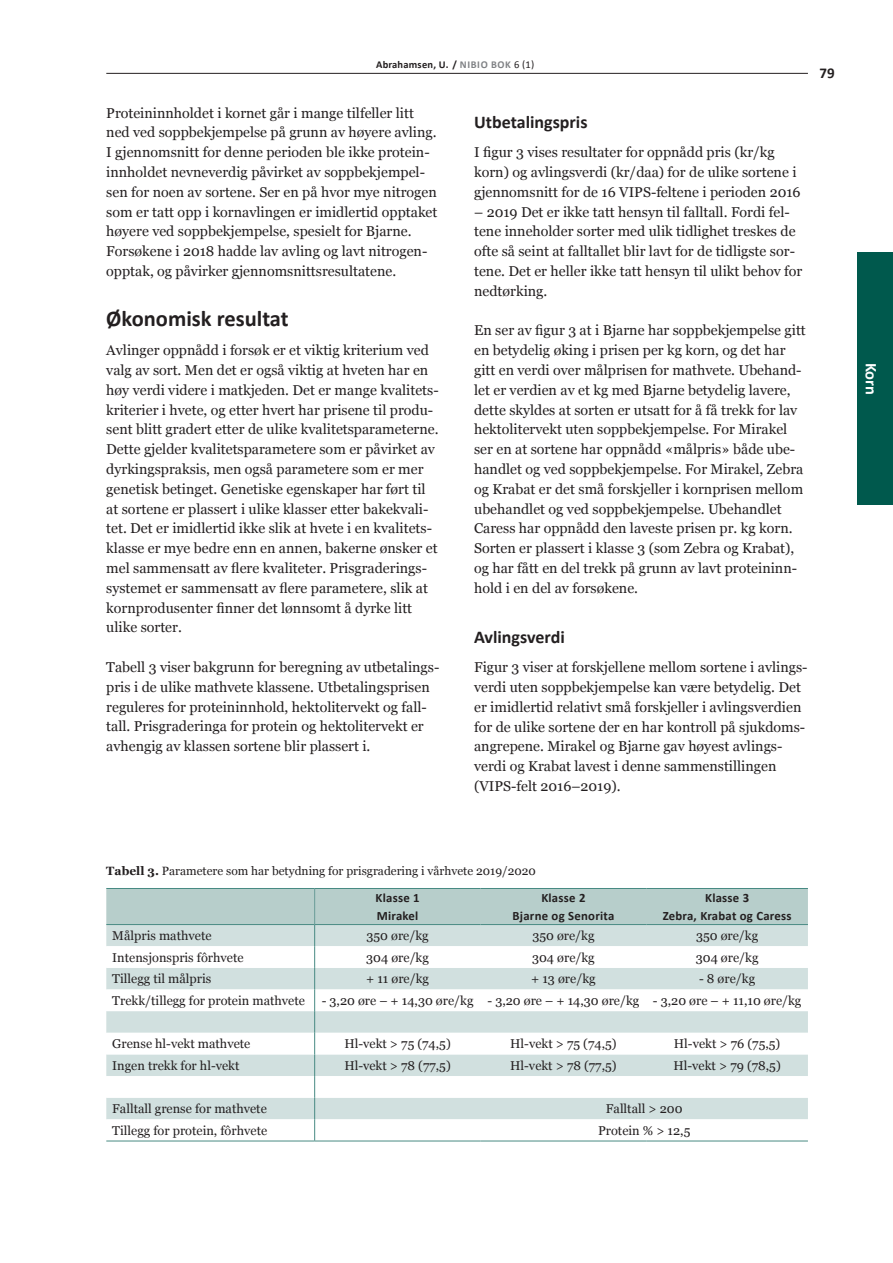
<style>
.page{position:relative;width:893px;height:1263px;background:#fff}
.page>*{position:absolute;margin:0;border:0;box-sizing:border-box;transform-origin:0 0}
.t1{font:700 22.5px "Calibri";color:#231f20}
.t2{font:700 18px "Calibri";color:#231f20}
.t3{font:700 16.5px "Calibri";color:#fff}
.t4{font:700 15px "Calibri";color:#231f20}
.t5{font:14.25px/19.8px "Georgia";color:#231f20}
.t6{font:12.75px "Georgia";color:#231f20}
.t7{font:700 12.75px/18px "Calibri";letter-spacing:.02em;color:#231f20;text-align:center}
.t8{font:12px "Georgia";color:#231f20}
.t9{font:700 10.5px "Calibri";letter-spacing:.02em;color:#231f20}
.s1{color:#808285}
.s2{font-weight:400}
.s3{font-weight:700}
</style>
<div class="page">
<hr style="left:106px;top:73px;width:702px;height:1px;background:#231f20">
<div style="left:857px;top:253px;width:36px;height:252px;background:#00594d"></div>
<hr style="left:106px;top:1140px;width:209px;height:1px;background:#488a83">
<hr style="left:315px;top:1140px;width:165px;height:1px;background:#488a83">
<hr style="left:480px;top:1140px;width:166px;height:1px;background:#488a83">
<hr style="left:646px;top:1140px;width:162px;height:1px;background:#488a83">
<svg style="left:106px;top:888px;width:702px;height:252px"></svg>
<p class="t9" style="left:376px;top:58px;width:160px">Abrahamsen, U. / <span class="s1">NIBIO BOK</span> <span class="s2">6 (1)</span></p>
<p class="t5" style="left:106px;top:103px;width:333px">Proteininnholdet i kornet går i mange tilfeller litt ned ved soppbekjempelse på grunn av høyere avling.<br>I gjennomsnitt for denne perioden ble ikke protein&shy;innholdet nevneverdig påvirket av soppbekjempel&shy;sen for noen av sortene. Ser en på hvor mye nitrogen som er tatt opp i kornavlingen er imidlertid opptaket høyere ved soppbekjempelse, spesielt for Bjarne.<br>Forsøkene i 2018 hadde lav avling og lavt nitrogen&shy;opptak, og påvirker gjennomsnittsresultatene.</p>
<h1 class="t1" style="left:106px;top:304px;width:184px">Økonomisk resultat</h1>
<p class="t5" style="left:106px;top:340px;width:334px">Avlinger oppnådd i forsøk er et viktig kriterium ved valg av sort. Men det er også viktig at hveten har en høy verdi videre i matkjeden. Det er mange kvalitets&shy;kriterier i hvete, og etter hvert har prisene til produ&shy;sent blitt gradert etter de ulike kvalitetsparameterne.<br>Dette gjelder kvalitetsparametere som er påvirket av dyrkingspraksis, men også parametere som er mer genetisk betinget. Genetiske egenskaper har ført til at sortene er plassert i ulike klasser etter bakekvali&shy;tet. Det er imidlertid ikke slik at hvete i en kvalitets&shy;klasse er mye bedre enn en annen, bakerne ønsker et mel sammensatt av flere kvaliteter. Prisgraderings&shy;systemet er sammensatt av flere parametere, slik at kornprodusenter finner det lønnsomt å dyrke litt ulike sorter.</p>
<p class="t5" style="left:106px;top:657px;width:335px">Tabell 3 viser bakgrunn for beregning av utbetalings&shy;pris i de ulike mathvete klassene. Utbetalingsprisen reguleres for proteininnhold, hektolitervekt og fall&shy;tall. Prisgraderinga for protein og hektolitervekt er avhengig av klassen sortene blir plassert i.</p>
<p class="t2" style="left:474px;top:111px;width:115px">Utbetalingspris</p>
<p class="t5" style="left:474px;top:142px;width:328px">I figur 3 vises resultater for oppnådd pris (kr/kg korn) og avlingsverdi (kr/daa) for de ulike sortene i gjennomsnitt for de 16 VIPS-feltene i perioden 2016</p>
<p class="t5" style="left:474px;top:202px;width:330px">– 2019 Det er ikke tatt hensyn til falltall. Fordi fel&shy;tene inneholder sorter med ulik tidlighet treskes de ofte så seint at falltallet blir lavt for de tidligste sor&shy;tene. Det er heller ikke tatt hensyn til ulikt behov for nedtørking.</p>
<p class="t5" style="left:474px;top:321px;width:333px">En ser av figur 3 at i Bjarne har soppbekjempelse gitt en betydelig øking i prisen per kg korn, og det har gitt en verdi over målprisen for mathvete. Ubehand&shy;let er verdien av et kg med Bjarne betydelig lavere, dette skyldes at sorten er utsatt for å få trekk for lav hektolitervekt uten soppbekjempelse. For Mirakel ser en at sortene har oppnådd «målpris» både ube&shy;handlet og ved soppbekjempelse. For Mirakel, Zebra og Krabat er det små forskjeller i kornprisen mellom ubehandlet og ved soppbekjempelse. Ubehandlet Caress har oppnådd den laveste prisen pr. kg korn.<br>Sorten er plassert i klasse 3 (som Zebra og Krabat), og har fått en del trekk på grunn av lavt proteininn&shy;hold i en del av forsøkene.</p>
<p class="t2" style="left:474px;top:625px;width:92px">Avlingsverdi</p>
<p class="t5" style="left:474px;top:657px;width:335px">Figur 3 viser at forskjellene mellom sortene i avlings&shy;verdi uten soppbekjempelse kan være betydelig. Det er imidlertid relativt små forskjeller i avlingsverdien for de ulike sortene der en har kontroll på sjukdoms&shy;angrepene. Mirakel og Bjarne gav høyest avlings&shy;verdi og Krabat lavest i denne sammenstillingen (VIPS-felt 2016–2019).</p>
<p class="t4" style="left:820px;top:64px;width:17px">79</p>
<p class="t8" style="left:106px;top:864px;width:431px"><span class="s3">Tabell 3.</span> Parametere som har betydning for prisgradering i vårhvete 2019/2020</p>
<p class="t7" style="left:375px;top:889px;width:46px;text-align:left">Klasse 1<br>Mirakel</p>
<p class="t7" style="left:512px;top:889px;width:103px">Klasse 2<br>Bjarne og Senorita</p>
<p class="t7" style="left:663px;top:889px;width:131px">Klasse 3<br>Zebra, Krabat og Caress</p>
<p class="t6" style="left:112px;top:928px;width:101px">Målpris mathvete</p>
<p class="t6" style="left:366px;top:928px;width:64px">350 øre/kg</p>
<p class="t6" style="left:532px;top:928px;width:64px">350 øre/kg</p>
<p class="t6" style="left:696px;top:928px;width:64px">350 øre/kg</p>
<p class="t6" style="left:112px;top:950px;width:133px">Intensjonspris fôrhvete</p>
<p class="t6" style="left:366px;top:950px;width:64px">304 øre/kg</p>
<p class="t6" style="left:532px;top:950px;width:64px">304 øre/kg</p>
<p class="t6" style="left:696px;top:950px;width:64px">304 øre/kg</p>
<p class="t6" style="left:112px;top:972px;width:101px">Tillegg til målpris</p>
<p class="t6" style="left:366px;top:972px;width:64px">+ 11 øre/kg</p>
<p class="t6" style="left:531px;top:972px;width:66px">+ 13 øre/kg</p>
<p class="t6" style="left:699px;top:972px;width:58px">- 8 øre/kg</p>
<p class="t6" style="left:112px;top:993px;width:194px">Trekk/tillegg for protein mathvete</p>
<p class="t6" style="left:322px;top:993px;width:481px">- 3,20 øre – + 14,30 øre/kg - 3,20 øre – + 14,30 øre/kg - 3,20 øre – + 11,10 øre/kg</p>
<p class="t6" style="left:112px;top:1037px;width:140px">Grense hl-vekt mathvete</p>
<p class="t6" style="left:344px;top:1037px;width:108px">Hl-vekt &gt; 75 (74,5)</p>
<p class="t6" style="left:510px;top:1037px;width:108px">Hl-vekt &gt; 75 (74,5)</p>
<p class="t6" style="left:674px;top:1037px;width:108px">Hl-vekt &gt; 76 (75,5)</p>
<p class="t6" style="left:112px;top:1058px;width:129px">Ingen trekk for hl-vekt</p>
<p class="t6" style="left:344px;top:1058px;width:108px">Hl-vekt &gt; 78 (77,5)</p>
<p class="t6" style="left:510px;top:1058px;width:108px">Hl-vekt &gt; 78 (77,5)</p>
<p class="t6" style="left:673px;top:1058px;width:109px">Hl-vekt &gt; 79 (78,5)</p>
<p class="t6" style="left:112px;top:1102px;width:156px">Falltall grense for mathvete</p>
<p class="t6" style="left:606px;top:1102px;width:78px">Falltall &gt; 200</p>
<p class="t6" style="left:112px;top:1123px;width:156px">Tillegg for protein, fôrhvete</p>
<p class="t6" style="left:598px;top:1123px;width:94px">Protein % &gt; 12,5</p>
<p class="t3" style="left:882px;top:363px;width:34px;rotate:90deg">Korn</p>
</div>
